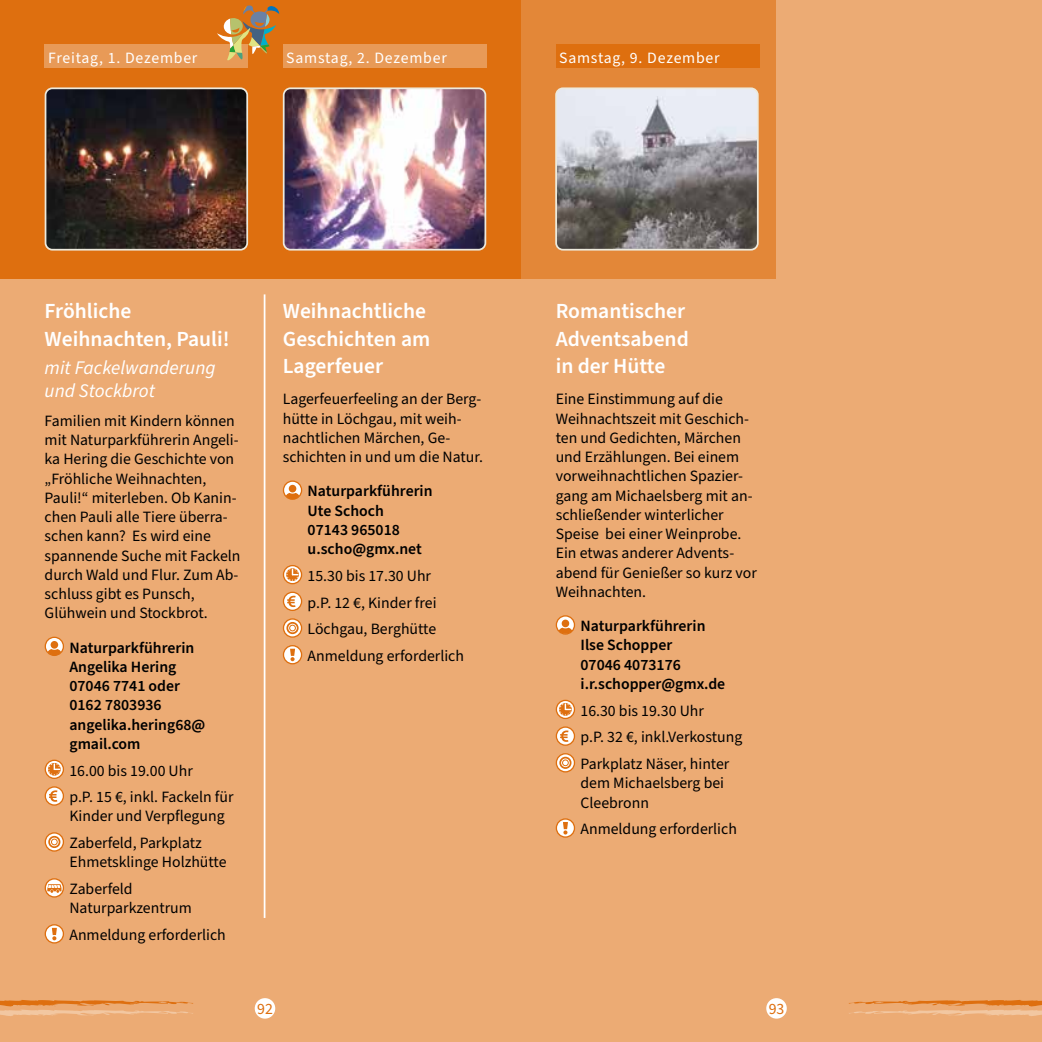
<style>
.page{position:relative;width:1042px;height:1042px;background:#ecab74}
.page>*{position:absolute;margin:0;border:0;box-sizing:border-box;transform-origin:0 0}
.t1{font:600 21.53px/27.3px "Source Sans Pro";color:#fff}
.t2{font:italic 19.25px/23.1px "Source Sans Pro";color:#fff}
.t3{font:15.75px/19.2px "Source Sans Pro";color:#000}
.t4{font:600 15.75px/19.2px "Source Sans Pro";color:#000}
.t5{font:15.75px "Source Sans Pro";letter-spacing:.05em;color:#fff}
.t6{font:15.75px "Source Sans Pro";color:#de6f0f}
</style>
<div class="page">
<svg style="left:0;top:1000px;width:193px;height:16px"></svg>
<div style="left:766px;top:998px;width:21px;height:20px;background:#fff;border-radius:50%"></div>
<div style="left:255px;top:998px;width:20px;height:20px;background:#fff;border-radius:50%"></div>
<svg style="left:849px;top:1000px;width:193px;height:16px"></svg>
<div style="left:0;top:0;width:521px;height:278px;background:#de6f0f"></div>
<div style="left:521px;top:0;width:521px;height:278px;background:#e38738"></div>
<div style="left:556px;top:45px;width:203px;height:23px;background:#de6f0f"></div>
<div style="left:283px;top:45px;width:203px;height:23px;background:#e89a57"></div>
<div style="left:45px;top:45px;width:203px;height:23px;background:#e89a57"></div>
<svg style="left:45px;top:637px;width:18px;height:18px"></svg>
<svg style="left:47px;top:649px;width:14px;height:6px"></svg>
<div style="left:51px;top:641px;width:7px;height:8px;background:#de6f0f;border-radius:50%"></div>
<div style="left:45px;top:636px;width:19px;height:20px;border:1px solid #de6f0f;border-radius:50%"></div>
<svg style="left:45px;top:760px;width:18px;height:18px"></svg>
<div style="left:45px;top:759px;width:19px;height:20px;border:1px solid #de6f0f;border-radius:50%"></div>
<svg style="left:48px;top:764px;width:12px;height:11px"></svg>
<svg style="left:45px;top:787px;width:18px;height:18px"></svg>
<div style="left:45px;top:786px;width:19px;height:20px;border:1px solid #de6f0f;border-radius:50%"></div>
<svg style="left:49px;top:790px;width:8px;height:12px"></svg>
<svg style="left:45px;top:833px;width:18px;height:18px"></svg>
<div style="left:45px;top:832px;width:19px;height:19px;border:1px solid #de6f0f;border-radius:50%"></div>
<svg style="left:50px;top:837px;width:9px;height:9px"></svg>
<div style="left:48px;top:836px;width:12px;height:12px;border:2px solid #de6f0f;border-radius:50%"></div>
<div style="left:51px;top:839px;width:7px;height:6px;border:1px solid #de6f0f;border-radius:50%"></div>
<svg style="left:45px;top:879px;width:18px;height:18px"></svg>
<div style="left:45px;top:878px;width:19px;height:19px;border:1px solid #de6f0f;border-radius:50%"></div>
<svg style="left:47px;top:884px;width:14px;height:9px"></svg>
<svg style="left:45px;top:925px;width:18px;height:18px"></svg>
<div style="left:45px;top:924px;width:19px;height:19px;border:1px solid #de6f0f;border-radius:50%"></div>
<svg style="left:52px;top:928px;width:5px;height:12px"></svg>
<img style="left:48px;top:90px;width:197px;height:158px">
<div style="left:45px;top:87px;width:203px;height:164px;border:2px solid #edeadd;border-radius:7px"></div>
<hr style="left:264px;top:294px;width:1px;height:624px;background:#fff">
<svg style="left:556px;top:616px;width:18px;height:18px"></svg>
<svg style="left:558px;top:628px;width:14px;height:5px"></svg>
<div style="left:562px;top:619px;width:7px;height:8px;background:#de6f0f;border-radius:50%"></div>
<div style="left:556px;top:615px;width:19px;height:20px;border:1px solid #de6f0f;border-radius:50%"></div>
<svg style="left:556px;top:700px;width:18px;height:18px"></svg>
<div style="left:556px;top:700px;width:19px;height:19px;border:1px solid #de6f0f;border-radius:50%"></div>
<svg style="left:559px;top:703px;width:13px;height:13px"></svg>
<svg style="left:559px;top:704px;width:12px;height:11px"></svg>
<svg style="left:556px;top:727px;width:18px;height:18px"></svg>
<div style="left:556px;top:726px;width:19px;height:20px;border:1px solid #de6f0f;border-radius:50%"></div>
<svg style="left:560px;top:730px;width:8px;height:12px"></svg>
<svg style="left:556px;top:754px;width:18px;height:18px"></svg>
<div style="left:556px;top:753px;width:19px;height:19px;border:1px solid #de6f0f;border-radius:50%"></div>
<svg style="left:561px;top:758px;width:9px;height:9px"></svg>
<div style="left:559px;top:757px;width:12px;height:12px;border:2px solid #de6f0f;border-radius:50%"></div>
<div style="left:562px;top:759px;width:6px;height:7px;border:1px solid #de6f0f;border-radius:50%"></div>
<svg style="left:556px;top:819px;width:18px;height:18px"></svg>
<div style="left:556px;top:818px;width:19px;height:20px;border:1px solid #de6f0f;border-radius:50%"></div>
<svg style="left:563px;top:822px;width:5px;height:12px"></svg>
<svg style="left:283px;top:481px;width:19px;height:18px"></svg>
<svg style="left:286px;top:493px;width:13px;height:5px"></svg>
<div style="left:289px;top:485px;width:7px;height:7px;background:#de6f0f;border-radius:50%"></div>
<div style="left:283px;top:480px;width:19px;height:20px;border:1px solid #de6f0f;border-radius:50%"></div>
<svg style="left:283px;top:565px;width:19px;height:19px"></svg>
<div style="left:283px;top:565px;width:19px;height:19px;border:1px solid #de6f0f;border-radius:50%"></div>
<svg style="left:286px;top:568px;width:13px;height:13px"></svg>
<svg style="left:287px;top:569px;width:11px;height:12px"></svg>
<svg style="left:283px;top:592px;width:19px;height:18px"></svg>
<div style="left:283px;top:591px;width:19px;height:20px;border:1px solid #de6f0f;border-radius:50%"></div>
<svg style="left:287px;top:596px;width:9px;height:11px"></svg>
<svg style="left:283px;top:619px;width:19px;height:18px"></svg>
<div style="left:283px;top:618px;width:19px;height:20px;border:1px solid #de6f0f;border-radius:50%"></div>
<svg style="left:288px;top:624px;width:9px;height:8px"></svg>
<div style="left:286px;top:622px;width:13px;height:12px;border:2px solid #de6f0f;border-radius:50%"></div>
<div style="left:289px;top:625px;width:7px;height:6px;border:1px solid #de6f0f;border-radius:50%"></div>
<svg style="left:283px;top:646px;width:19px;height:18px"></svg>
<div style="left:283px;top:645px;width:19px;height:19px;border:1px solid #de6f0f;border-radius:50%"></div>
<svg style="left:290px;top:649px;width:5px;height:12px"></svg>
<img style="left:286px;top:90px;width:197px;height:158px">
<div style="left:283px;top:87px;width:203px;height:164px;border:2px solid #edeadd;border-radius:7px"></div>
<img style="left:558px;top:88px;width:200px;height:162px">
<div style="left:555px;top:87px;width:203px;height:164px;border:2px solid #edeadd;border-radius:7px"></div>
<div style="left:776px;top:0;width:266px;height:950px;background:#ecab74"></div>
<svg style="left:217px;top:5px;width:62px;height:56px"></svg>
<p class="t5" style="left:48px;top:47px;width:151px">Freitag, 1. Dezember</p>
<p class="t5" style="left:286px;top:47px;width:162px">Samstag, 2. Dezember</p>
<p class="t5" style="left:559px;top:47px;width:162px">Samstag, 9. Dezember</p>
<h1 class="t1" style="left:45px;top:298px;width:186px">Fröhliche<br>Weihnachten, Pauli!</h1>
<p class="t2" style="left:45px;top:356px;width:173px">mit Fackelwanderung und Stockbrot</p>
<p class="t3" style="left:45px;top:411px;width:197px">Familien mit Kindern können mit Naturparkführerin Angeli&shy;ka Hering die Geschichte von „Fröhliche Weihnachten,<br>Pauli!“ miterleben. Ob Kanin&shy;chen Pauli alle Tiere überra&shy;schen kann? Es wird eine spannende Suche mit Fackeln durch Wald und Flur. Zum Ab&shy;schluss gibt es Punsch,<br>Glühwein und Stockbrot.</p>
<p class="t4" style="left:69px;top:638px;width:137px">Naturparkführerin<br>Angelika Hering<br>07046 7741 oder<br>0162 7803936 angelika.hering68@ gmail.com</p>
<p class="t3" style="left:69px;top:757px;width:166px;line-height:26.8px">16.00 bis 19.00 Uhr<br>p.P. 15 €, inkl. Fackeln für</p>
<p class="t3" style="left:69px;top:803px;width:157px;line-height:26.8px">Kinder und Verpflegung<br>Zaberfeld, Parkplatz</p>
<p class="t3" style="left:69px;top:849px;width:158px;line-height:26.8px">Ehmetsklinge Holzhütte<br>Zaberfeld</p>
<p class="t3" style="left:69px;top:895px;width:158px;line-height:26.8px">Naturparkzentrum<br>Anmeldung erforderlich</p>
<h1 class="t1" style="left:283px;top:298px;width:149px">Weihnachtliche<br>Geschichten am<br>Lagerfeuer</h1>
<p class="t3" style="left:283px;top:390px;width:202px">Lagerfeuerfeeling an der Berg&shy;hütte in Löchgau, mit weih&shy;nachtlichen Märchen, Ge&shy;schichten in und um die Natur.</p>
<p class="t4" style="left:308px;top:482px;width:126px">Naturparkführerin<br>Ute Schoch<br>07143 965018 u.scho@gmx.net</p>
<p class="t3" style="left:308px;top:563px;width:158px;line-height:26.8px">15.30 bis 17.30 Uhr<br>p.P. 12 €, Kinder frei<br>Löchgau, Berghütte<br>Anmeldung erforderlich</p>
<h1 class="t1" style="left:556px;top:298px;width:135px">Romantischer<br>Adventsabend in der Hütte</h1>
<p class="t3" style="left:556px;top:390px;width:203px">Eine Einstimmung auf die<br>Weihnachtszeit mit Geschich&shy;ten und Gedichten, Märchen und Erzählungen. Bei einem vorweihnachtlichen Spazier&shy;gang am Michaelsberg mit an&shy;schließender winterlicher<br>Speise bei einer Weinprobe.<br>Ein etwas anderer Advents&shy;abend für Genießer so kurz vor<br>Weihnachten.</p>
<p class="t4" style="left:580px;top:617px;width:146px">Naturparkführerin<br>Ilse Schopper<br>07046 4073176 i.r.schopper@gmx.de</p>
<p class="t3" style="left:580px;top:697px;width:163px;line-height:26.8px">16.30 bis 19.30 Uhr<br>p.P. 32 €, inkl.Verkostung<br>Parkplatz Näser, hinter</p>
<p class="t3" style="left:580px;top:774px;width:145px">dem Michaelsberg bei<br>Cleebronn</p>
<p class="t3" style="left:580px;top:820px;width:158px">Anmeldung erforderlich</p>
<p class="t6" style="left:257px;top:998px;width:17px">92</p>
<p class="t6" style="left:769px;top:998px;width:17px">93</p>
</div>
